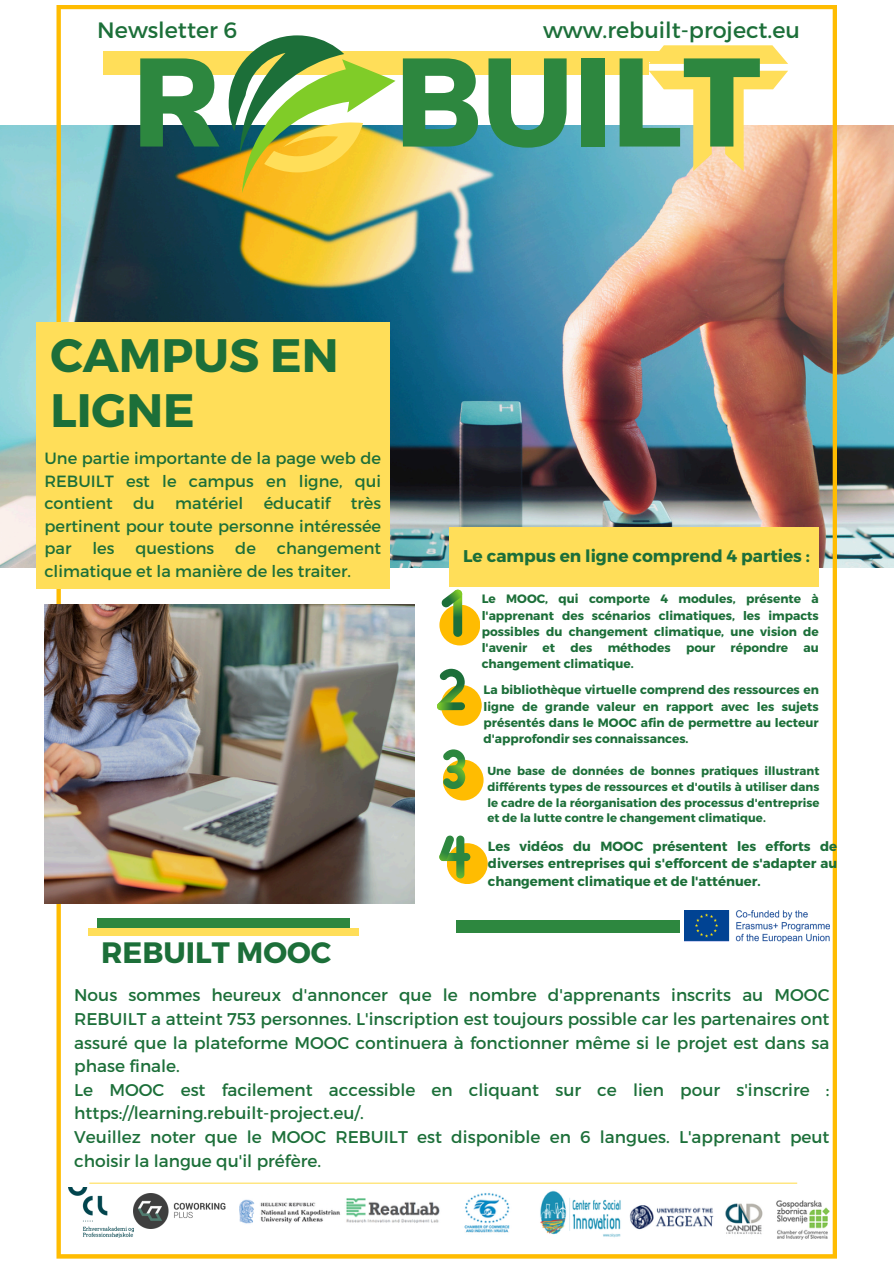
<style>
.page{position:relative;width:894px;height:1264px;background:#fff}
.page>*{position:absolute;margin:0;border:0;box-sizing:border-box;transform-origin:0 0}
.t1{font:900 124.95px "Nunito Sans";letter-spacing:-.005em;color:#2d873f}
.t2{font:700 46.8px/55.2px "Montserrat";color:#1c6f39}
.t3{font:700 29.55px "Montserrat";color:#1c6f39}
.t4{font:22.2px "Montserrat";color:#1c6f39}
.t5{font:16.95px/23.7px "Montserrat";color:#1c6f39}
.t6{font:700 16.95px "Montserrat";color:#1c6f39}
.t7{font:16.2px/22.5px "Montserrat";color:#1c6f39;text-align:justify}
.t8{font:700 13.2px/17.7px "Montserrat";color:#1c6f39;text-align:justify}
.t9{font:700 12.15px/16.2px "Montserrat";color:#1c6f39;text-align:justify}
.t10{font:700 11.7px/15.6px "Montserrat";color:#1c6f39;text-align:justify}
</style>
<div class="page">
<img style="left:0;top:125px;width:893px;height:442px">
<img style="left:56px;top:5px;width:780px;height:1253px">
<div style="left:97px;top:918px;width:252px;height:17px;background:#2d873f"></div>
<img style="left:44px;top:604px;width:371px;height:299px">
<div style="left:36px;top:322px;width:353px;height:267px;background:#ffde59"></div>
<div style="left:88px;top:928px;width:270px;height:17px;background:#ffde59"></div>
<div style="left:449px;top:527px;width:369px;height:60px;background:#ffde59"></div>
<div style="left:103px;top:51px;width:594px;height:23px;background:#ffde59"></div>
<div style="left:456px;top:920px;width:223px;height:13px;background:#2d873f"></div>
<div style="left:76px;top:935px;width:296px;height:37px;background:#fff"></div>
<svg style="left:228px;top:35px;width:167px;height:158px"></svg>
<div style="left:649px;top:63px;width:138px;height:15px;background:#fff"></div>
<svg style="left:648px;top:71px;width:63px;height:100px"></svg>
<svg style="left:724px;top:71px;width:64px;height:100px"></svg>
<svg style="left:648px;top:45px;width:140px;height:19px"></svg>
<hr style="left:89px;top:1182px;width:708px;height:1px;background:#ffde59">
<img style="left:684px;top:910px;width:145px;height:32px">
<img style="left:134px;top:1193px;width:91px;height:35px">
<img style="left:68px;top:1186px;width:66px;height:51px">
<img style="left:239px;top:1188px;width:106px;height:40px">
<img style="left:629px;top:1202px;width:87px;height:28px">
<img style="left:722px;top:1194px;width:47px;height:50px">
<img style="left:775px;top:1199px;width:54px;height:40px">
<img style="left:445px;top:1186px;width:84px;height:51px">
<img style="left:534px;top:1187px;width:89px;height:54px">
<img style="left:342px;top:1196px;width:106px;height:29px">
<div style="left:439px;top:604px;width:41px;height:41px;background:#ffbc01;border-radius:50%"></div>
<svg style="left:453px;top:589px;width:9px;height:47px"></svg>
<svg style="left:441px;top:589px;width:21px;height:18px"></svg>
<div style="left:440px;top:685px;width:41px;height:40px;background:#ffbc01;border-radius:50%"></div>
<div style="left:442px;top:759px;width:41px;height:41px;background:#ffbc01;border-radius:50%"></div>
<svg style="left:436px;top:668px;width:28px;height:42px"></svg>
<svg style="left:442px;top:749px;width:23px;height:39px"></svg>
<div style="left:446px;top:843px;width:41px;height:41px;background:#ffbc01;border-radius:50%"></div>
<svg style="left:456px;top:835px;width:8px;height:43px"></svg>
<div style="left:439px;top:853px;width:31px;height:8px;background:#2d873f;border-radius:4px"></div>
<svg style="left:438px;top:835px;width:16px;height:26px"></svg>
<p class="t4" style="left:97px;top:15px;width:141px">Newsletter 6</p>
<p class="t4" style="left:543px;top:15px;width:258px">www.rebuilt-project.eu</p>
<p class="t1" style="left:132px;top:20px;width:90px">R</p>
<p class="t1" style="left:395px;top:20px;width:368px">BUILT</p>
<p class="t2" style="left:50px;top:325px;width:289px">CAMPUS EN<br>LIGNE</p>
<p class="t7" style="left:44px;top:446px;width:338px">Une partie importante de la page web de REBUILT est le campus en ligne, qui contient</p>
<p class="t7" style="left:44px;top:491px;width:338px;text-indent:306px">très pertinent pour toute personne intéressée par</p>
<p class="t7" style="left:133px;top:491px;width:23px">du</p>
<p class="t7" style="left:175px;top:491px;width:69px">matériel</p>
<p class="t7" style="left:264px;top:491px;width:68px">éducatif</p>
<p class="t7" style="left:92px;top:536px;width:23px">les</p>
<p class="t7" style="left:135px;top:536px;width:80px">questions</p>
<p class="t7" style="left:235px;top:536px;width:22px">de</p>
<p class="t7" style="left:44px;top:536px;width:338px;text-indent:232px">changement climatique et la manière de les traiter.</p>
<p class="t6" style="left:463px;top:544px;width:348px">Le campus en ligne comprend 4 parties :</p>
<p class="t9" style="left:481px;top:590px;width:338px">Le MOOC, qui comporte 4 modules, présente à l'apprenant des scénarios climatiques, les impacts possibles du changement climatique, une vision de l'avenir</p>
<p class="t9" style="left:542px;top:639px;width:14px">et</p>
<p class="t9" style="left:570px;top:639px;width:23px">des</p>
<p class="t9" style="left:607px;top:639px;width:65px">méthodes</p>
<p class="t9" style="left:685px;top:639px;width:31px">pour</p>
<p class="t9" style="left:730px;top:639px;width:59px">répondre</p>
<p class="t9" style="left:803px;top:639px;width:17px">au</p>
<p class="t9" style="left:481px;top:655px;width:153px">changement climatique.</p>
<p class="t9" style="left:483px;top:681px;width:336px">La bibliothèque virtuelle comprend des ressources en ligne de grande valeur en rapport avec les sujets présentés dans le MOOC afin de permettre au lecteur d'approfondir ses connaissances.</p>
<p class="t10" style="left:487px;top:763px;width:333px">Une base de données de bonnes pratiques illustrant différents types de ressources et d'outils à utiliser dans le cadre de la réorganisation des processus d'entreprise et de la lutte contre le changement climatique.</p>
<h6 class="t8" style="left:488px;top:836px;width:350px">Les vidéos du MOOC présentent les efforts de diverses entreprises qui s'efforcent de s'adapter au changement climatique et de l'atténuer.</h6>
<h4 class="t3" style="left:101px;top:933px;width:232px">REBUILT MOOC</h4>
<h4 class="t5" style="left:74px;top:982px;width:756px">Nous sommes heureux d'annoncer que le nombre d'apprenants inscrits au MOOC REBUILT a atteint 753 personnes. L'inscription est toujours possible car les partenaires ont assuré que la plateforme MOOC continuera à fonctionner même si le projet est dans sa phase finale.<br>Le MOOC est facilement accessible en cliquant sur ce lien pour s'inscrire : https://learning.rebuilt-project.eu/.<br>Veuillez noter que le MOOC REBUILT est disponible en 6 langues. L'apprenant peut choisir la langue qu'il préfère.</h4>
</div>
